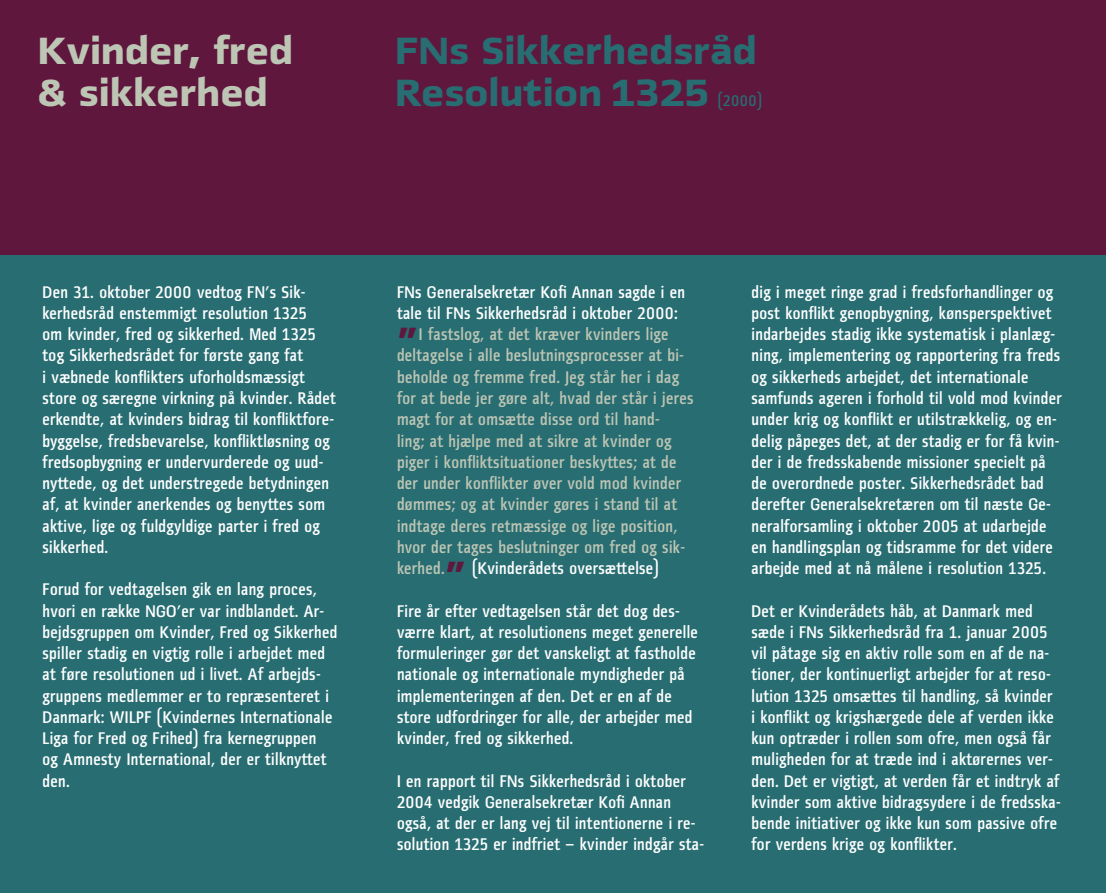
<style>
.page{position:relative;width:1106px;height:893px;background:#276d72}
.page>*{position:absolute;margin:0;border:0;box-sizing:border-box;transform-origin:0 0}
.brød_med_uni{font:800 40.5px "Fletch";letter-spacing:.01em;color:#276d72}
.brød_med_uni-2{font:800 40.5px/42.5px "Fletch";letter-spacing:.01em;color:#bdc5b4}
.brød{font:800 40.5px "Fletch";color:#5f173d}
.brød-2{font:18px/21.3px "Fletch Condensed";letter-spacing:.02em;color:#fff}
.brød-3{font:18px/21.3px "Fletch Condensed";letter-spacing:.02em;color:#bdc5b4}
.brød_med_uni-3{font:16.5px "Fletch Condensed";color:#276d72}
</style>
<div class="page">
<div style="left:0;top:0;width:1106px;height:254px;background:#5f173d"></div>
<p class="brød_med_uni-2" style="left:38px;top:28px;width:256px">Kvinder, fred &amp; sikkerhed</p>
<p class="brød_med_uni" style="left:395px;top:28px;width:362px">FNs Sikkerhedsråd</p>
<p class="brød_med_uni" style="left:395px;top:71px;width:316px">Resolution 1325</p>
<p class="brød_med_uni-3" style="left:718px;top:92px;width:45px">(2000)</p>
<p class="brød-2" style="left:43px;top:281px;width:295px">Den 31. oktober 2000 vedtog FN’s Sik&shy;kerhedsråd enstemmigt resolution 1325<br>om kvinder, fred og sikkerhed. Med 1325 tog Sikkerhedsrådet for første gang fat<br>i væbnede konflikters uforholdsmæssigt store og særegne virkning på kvinder. Rådet erkendte, at kvinders bidrag til konfliktfore&shy;byggelse, fredsbevarelse, konfliktløsning og fredsopbygning er undervurderede og uud&shy;nyttede, og det understregede betydningen af, at kvinder anerkendes og benyttes som aktive, lige og fuldgyldige parter i fred og sikkerhed.</p>
<p class="brød-2" style="left:43px;top:579px;width:296px">Forud for vedtagelsen gik en lang proces, hvori en række NGO’er var indblandet. Ar&shy;bejdsgruppen om Kvinder, Fred og Sikkerhed spiller stadig en vigtig rolle i arbejdet med at føre resolutionen ud i livet. Af arbejds&shy;gruppens medlemmer er to repræsenteret i Danmark: WILPF (Kvindernes Internationale Liga for Fred og Frihed) fra kernegruppen<br>og Amnesty International, der er tilknyttet den.</p>
<p class="brød-2" style="left:397px;top:281px;width:290px">FNs Generalsekretær Kofi Annan sagde i en tale til FNs Sikkerhedsråd i oktober 2000:</p>
<p class="brød" style="left:397px;top:318px;width:23px">”</p>
<p class="brød-3" style="left:397px;top:324px;width:298px;text-indent:22px">I fastslog, at det kræver kvinders lige deltagelse i alle beslutningsprocesser at bi&shy;beholde og fremme fred. Jeg står her i dag for at bede jer gøre alt, hvad der står i jeres magt for at omsætte disse ord til hand-<br>ling; at hjælpe med at sikre at kvinder og piger i konfliktsituationer beskyttes; at de der under konflikter øver vold mod kvinder dømmes; og at kvinder gøres i stand til at indtage deres retmæssige og lige position, hvor der tages beslutninger om fred og sik&shy;kerhed.</p>
<p class="brød" style="left:445px;top:552px;width:23px">”</p>
<p class="brød-2" style="left:472px;top:558px;width:188px">(Kvinderådets oversættelse)</p>
<p class="brød-2" style="left:397px;top:600px;width:302px">Fire år efter vedtagelsen står det dog des&shy;værre klart, at resolutionens meget generelle formuleringer gør det vanskeligt at fastholde nationale og internationale myndigheder på implementeringen af den. Det er en af de store udfordringer for alle, der arbejder med kvinder, fred og sikkerhed.</p>
<p class="brød-2" style="left:397px;top:770px;width:308px">I en rapport til FNs Sikkerhedsråd i oktober 2004 vedgik Generalsekretær Kofi Annan også, at der er lang vej til intentionerne i re&shy;solution 1325 er indfriet – kvinder indgår sta-</p>
<p class="brød-2" style="left:751px;top:281px;width:312px">dig i meget ringe grad i fredsforhandlinger og post konflikt genopbygning, kønsperspektivet indarbejdes stadig ikke systematisk i planlæg&shy;ning, implementering og rapportering fra freds og sikkerheds arbejdet, det internationale samfunds ageren i forhold til vold mod kvinder under krig og konflikt er utilstrækkelig, og en&shy;delig påpeges det, at der stadig er for få kvin&shy;der i de fredsskabende missioner specielt på de overordnede poster. Sikkerhedsrådet bad derefter Generalsekretæren om til næste Ge&shy;neralforsamling i oktober 2005 at udarbejde en handlingsplan og tidsramme for det videre arbejde med at nå målene i resolution 1325.</p>
<p class="brød-2" style="left:751px;top:600px;width:311px">Det er Kvinderådets håb, at Danmark med sæde i FNs Sikkerhedsråd fra 1. januar 2005 vil påtage sig en aktiv rolle som en af de na&shy;tioner, der kontinuerligt arbejder for at reso&shy;lution 1325 omsættes til handling, så kvinder<br>i konflikt og krigshærgede dele af verden ikke kun optræder i rollen som ofre, men også får muligheden for at træde ind i aktørernes ver&shy;den. Det er vigtigt, at verden får et indtryk af kvinder som aktive bidragsydere i de fredsska&shy;bende initiativer og ikke kun som passive ofre for verdens krige og konflikter.</p>
</div>
